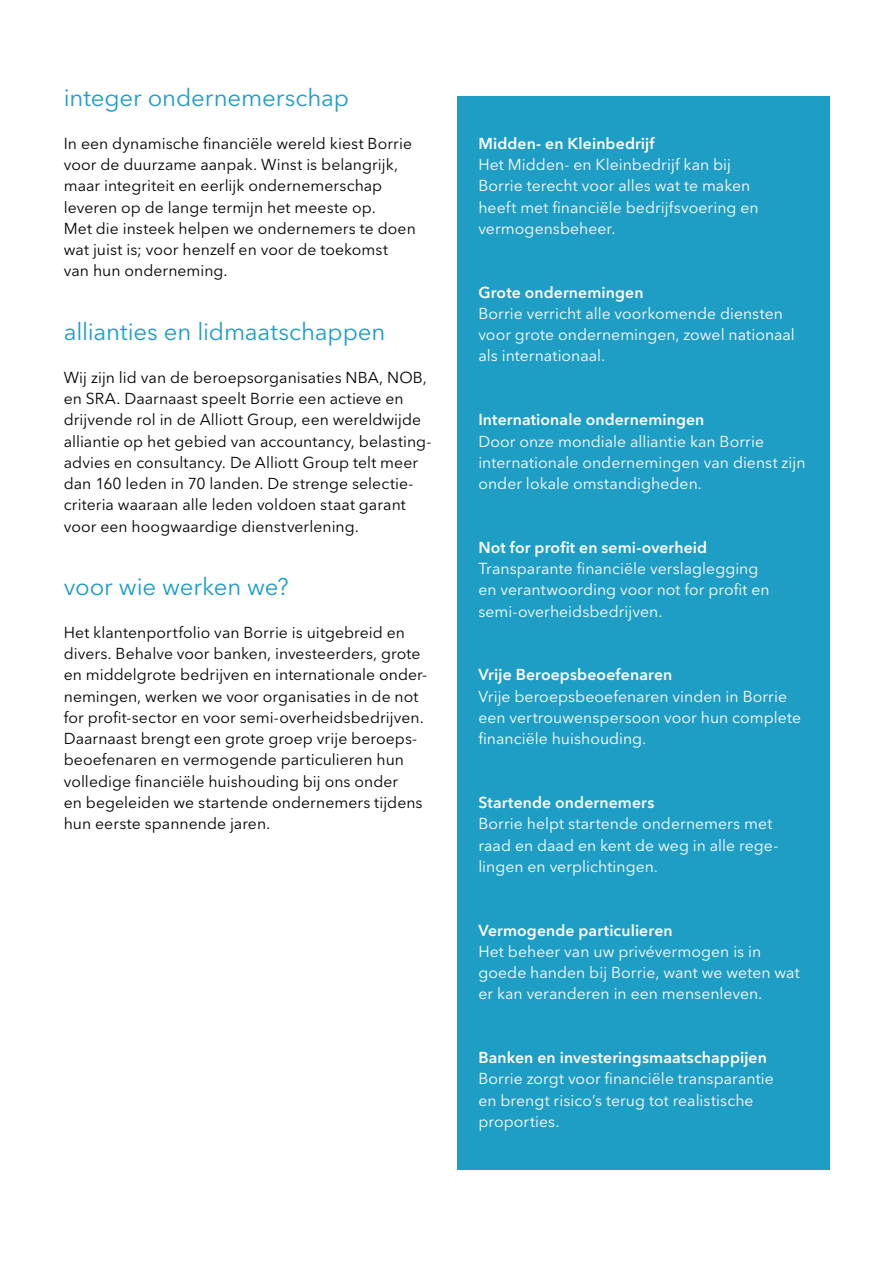
<style>
.page{position:relative;width:893px;height:1263px;background:#fff}
.page>*{position:absolute;margin:0;border:0;box-sizing:border-box;transform-origin:0 0}
.t1{font:24px "Avenir Next LT Pro";letter-spacing:-.005em;color:#1e9dc5}
.t2{font:15.75px/21.3px "Avenir Next LT Pro";color:#000}
.t3{font:15.75px/21.3px "Avenir Next LT Pro";color:#fff}
.t4{font:600 15.75px "Avenir Next LT Pro";letter-spacing:.01em;color:#fff}
</style>
<div class="page">
<div style="left:457px;top:96px;width:372px;height:1073px;background:#1e9dc5"></div>
<h1 class="t1" style="left:64px;top:84px;width:287px">integer ondernemerschap</h1>
<p class="t2" style="left:64px;top:133px;width:354px">In een dynamische financiële wereld kiest Borrie voor de duurzame aanpak. Winst is belangrijk, maar integriteit en eerlijk ondernemerschap leveren op de lange termijn het meeste op.<br>Met die insteek helpen we ondernemers te doen wat juist is; voor henzelf en voor de toekomst van hun onderneming.</p>
<h1 class="t1" style="left:64px;top:317px;width:323px">allianties en lidmaatschappen</h1>
<p class="t2" style="left:64px;top:366px;width:369px">Wij zijn lid van de beroepsorganisaties NBA, NOB, en SRA. Daarnaast speelt Borrie een actieve en drijvende rol in de Alliott Group, een wereldwijde alliantie op het gebied van accountancy, belasting&shy;advies en consultancy. De Alliott Group telt meer dan 160 leden in 70 landen. De strenge selectie&shy;criteria waaraan alle leden voldoen staat garant voor een hoogwaardige dienstverlening.</p>
<h1 class="t1" style="left:64px;top:573px;width:227px">voor wie werken we?</h1>
<p class="t2" style="left:64px;top:622px;width:365px">Het klantenportfolio van Borrie is uitgebreid en divers. Behalve voor banken, investeerders, grote en middelgrote bedrijven en internationale onder&shy;nemingen, werken we voor organisaties in de not for profit-sector en voor semi-overheidsbedrijven.<br>Daarnaast brengt een grote groep vrije beroeps&shy;beoefenaren en vermogende particulieren hun volledige financiële huishouding bij ons onder<br>en begeleiden we startende ondernemers tijdens hun eerste spannende jaren.</p>
<p class="t4" style="left:478px;top:134px;width:178px">Midden- en Kleinbedrijf</p>
<p class="t3" style="left:478px;top:154px;width:282px">Het Midden- en Kleinbedrijf kan bij Borrie terecht voor alles wat te maken heeft met financiële bedrijfsvoering en vermogensbeheer.</p>
<p class="t4" style="left:478px;top:283px;width:167px">Grote ondernemingen</p>
<p class="t3" style="left:478px;top:303px;width:318px">Borrie verricht alle voorkomende diensten voor grote ondernemingen, zowel nationaal als internationaal.</p>
<p class="t4" style="left:478px;top:410px;width:228px">Internationale ondernemingen</p>
<p class="t3" style="left:478px;top:430px;width:329px">Door onze mondiale alliantie kan Borrie internationale ondernemingen van dienst zijn onder lokale omstandigheden.</p>
<p class="t4" style="left:478px;top:538px;width:230px">Not for profit en semi-overheid</p>
<p class="t3" style="left:478px;top:558px;width:293px">Transparante financiële verslaglegging en verantwoording voor not for profit en semi-overheidsbedrijven.</p>
<p class="t4" style="left:478px;top:665px;width:195px">Vrije Beroepsbeoefenaren</p>
<p class="t3" style="left:478px;top:685px;width:324px">Vrije beroepsbeoefenaren vinden in Borrie een vertrouwenspersoon voor hun complete financiële huishouding.</p>
<p class="t4" style="left:478px;top:793px;width:177px">Startende ondernemers</p>
<p class="t3" style="left:478px;top:813px;width:302px">Borrie helpt startende ondernemers met raad en daad en kent de weg in alle rege&shy;lingen en verplichtingen.</p>
<p class="t4" style="left:478px;top:920px;width:196px">Vermogende particulieren</p>
<p class="t3" style="left:478px;top:940px;width:323px">Het beheer van uw privévermogen is in goede handen bij Borrie, want we weten wat er kan veranderen in een mensenleven.</p>
<p class="t4" style="left:478px;top:1048px;width:290px">Banken en investeringsmaatschappijen</p>
<p class="t3" style="left:478px;top:1068px;width:297px">Borrie zorgt voor financiële transparantie en brengt risico’s terug tot realistische proporties.</p>
</div>
